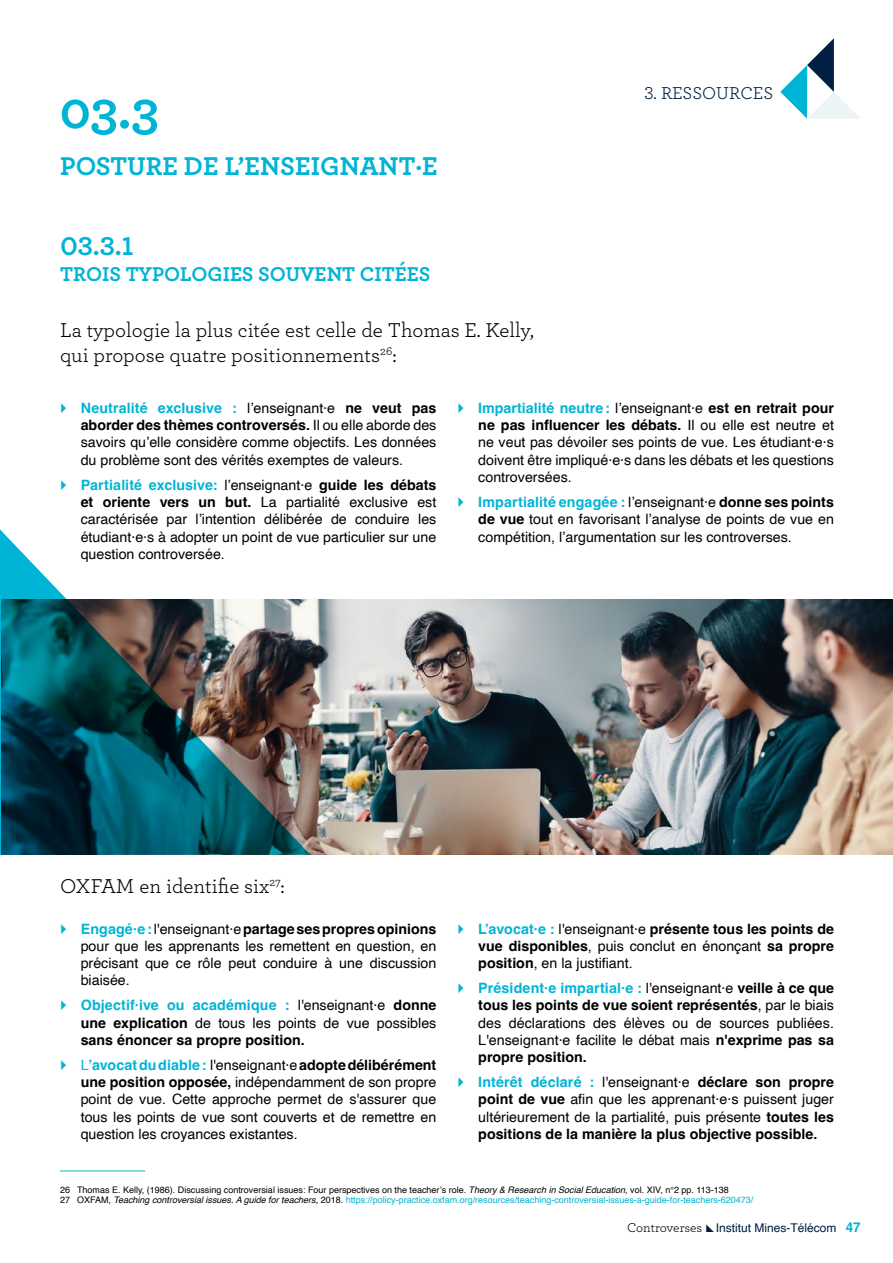
<style>
.page{position:relative;width:893px;height:1263px;background:#fff}
.page>*{position:absolute;margin:0;border:0;box-sizing:border-box;transform-origin:0 0}
.t1{font:700 54px "Archer";color:#00b4d5}
.t2{font:700 27px "Archer";color:#00b4d5}
.t3{font:21px/25.2px "Archer";color:#000}
.t4{font:700 21px "Archer";color:#00b4d5}
.t5{font:18px "Archer";color:#001f41}
.t6{font:14.25px/17.1px "Helvetica";color:#000;text-align:justify}
.t7{font:700 14.25px/17.1px "Helvetica";color:#000;text-align:justify}
.t8{font:12px "Helvetica";color:#001f41}
.t9{font:9px/10.8px "Helvetica";color:#000}
.s1{font-weight:700;color:#00b4d5}
.s2{font-weight:700}
.s3{color:#00b4d5}
.s4{font-weight:400}
.s5{font-style:italic}
.s6{font-family:"Archer";font-size:13.5px;color:#000}
.s7{font-weight:700;font-size:13.5px;color:#00b4d5}
</style>
<div class="page">
<hr style="left:60px;top:1170px;width:85px;height:1px;background:#00b4d5">
<img style="left:310px;top:600px;width:583px;height:255px">
<img style="left:0;top:529px;width:310px;height:326px">
<svg style="left:780px;top:38px;width:80px;height:81px"></svg>
<h1 class="t1" style="left:60px;top:68px;width:101px">03.3</h1>
<h2 class="t2" style="left:60px;top:144px;width:379px">POSTURE DE L’ENSEIGNANT·E</h2>
<h2 class="t2" style="left:60px;top:225px;width:75px">03.3.1</h2>
<h3 class="t4" style="left:60px;top:257px;width:372px">TROIS TYPOLOGIES SOUVENT CITÉES</h3>
<h3 class="t3" style="left:60px;top:316px;width:475px">La typologie la plus citée est celle de Thomas E. Kelly, qui propose quatre positionnements<sup>26</sup>:</h3>
<p class="t5" style="left:645px;top:80px;width:130px">3. RESSOURCES</p>
<p class="t6" style="left:81px;top:400px;width:357px"><span class="s1">Neutralité exclusive :</span> l’enseignant·e <span class="s2">ne veut pas aborder des thèmes controversés.</span> Il ou elle aborde des savoirs qu’elle considère comme objectifs. Les données du problème sont des vérités exemptes de valeurs.</p>
<p class="t6" style="left:81px;top:477px;width:357px"><span class="s1">Partialité exclusive:</span> l’enseignant·e <span class="s2">guide les débats et oriente vers un but.</span> La partialité exclusive est caractérisée par l’intention délibérée de conduire les étudiant·e·s à adopter un point de vue particulier sur une question controversée.</p>
<p class="t6" style="left:478px;top:400px;width:357px"><span class="s1">Impartialité neutre:</span> l’enseignant·e <span class="s2">est en retrait pour ne pas influencer les débats.</span> Il ou elle est neutre et ne veut pas dévoiler ses points de vue. Les étudiant·e·s doivent être impliqué·e·s dans les débats et les questions controversées.</p>
<p class="t6" style="left:478px;top:494px;width:357px"><span class="s1">Impartialité engagée :</span> l’enseignant·e <span class="s2">donne ses points de vue</span> tout en favorisant l’analyse de points de vue en compétition, l’argumentation sur les controverses.</p>
<h3 class="t3" style="left:60px;top:872px;width:226px">OXFAM en identifie six<sup>27</sup>:</h3>
<p class="t6" style="left:81px;top:920px;width:357px"><span class="s1">Engagé·e :</span> l'enseignant·e <span class="s2">partage ses propres opinions </span>pour que les apprenants les remettent en question, en précisant que ce rôle peut conduire à une discussion biaisée.</p>
<p class="t7" style="left:81px;top:998px;width:357px"><span class="s3">Objectif·ive ou académique :</span> <span class="s4">l'enseignant·e</span> donne une explication <span class="s4">de tous les points de vue possibles </span>sans énoncer sa propre position.</p>
<p class="t6" style="left:81px;top:1057px;width:357px"><span class="s3">L</span><span class="s1">’avocat du diable :</span> l'enseignant·e <span class="s2">adopte délibérément une position opposée,</span> indépendamment de son propre point de vue. Cette approche permet de s'assurer que tous les points de vue sont couverts et de remettre en question les croyances existantes.</p>
<p class="t7" style="left:478px;top:921px;width:357px"><span class="s3">L’avocat·e :</span> <span class="s4">l'enseignant·e</span> présente tous les points de vue disponibles<span class="s4">, puis conclut en énonçant</span> sa propre position<span class="s4">, en la justifiant.</span></p>
<p class="t6" style="left:478px;top:980px;width:357px"><span class="s1">Président·e impartial·e :</span> l'enseignant·e <span class="s2">veille à ce que tous les points de vue soient représentés</span>, par le biais des déclarations des élèves ou de sources publiées.<br>L'enseignant·e facilite le débat mais <span class="s2">n'exprime pas sa propre position.</span></p>
<p class="t6" style="left:478px;top:1074px;width:357px"><span class="s1">Intérêt déclaré :</span> l'enseignant·e <span class="s2">déclare son propre point de vue</span> afin que les apprenant·e·s puissent juger ultérieurement de la partialité, puis présente <span class="s2">toutes les positions de la manière la plus objective possible.</span></p>
<p class="t9" style="left:60px;top:1184px;width:695px">26 Thomas E. Kelly, (1986). Discussing controversial issues: Four perspectives on the teacher’s role. <span class="s5">Theory &amp; Research in Social Education</span>, vol. XIV, n°2 pp. 113-138<br>27 OXFAM, <span class="s5">Teaching controversial issues. A guide for teachers,</span> 2018. <span class="s3">https://policy-practice.oxfam.org/resources/teaching-controversial-issues-a-guide-for-teachers-620473/</span></p>
<p class="t8" style="left:627px;top:1218px;width:235px"><span class="s6">Controverses</span> Institut Mines-Télécom <span class="s7">47</span></p>
</div>
